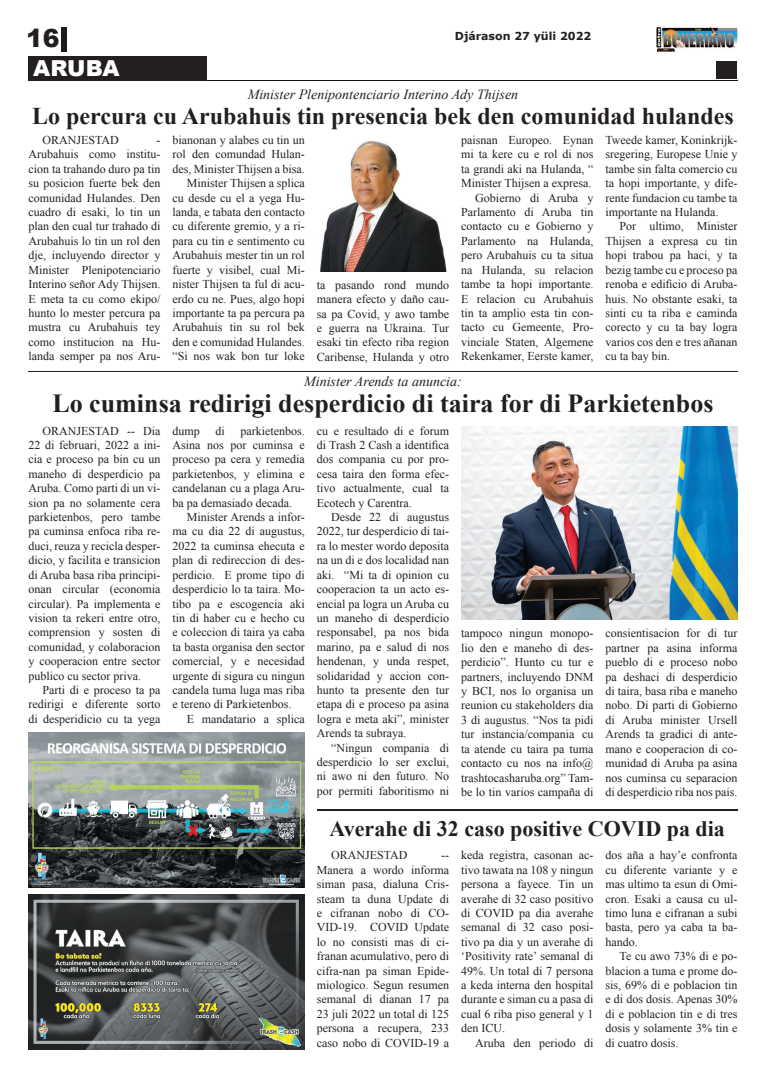
<style>
.page{position:relative;width:766px;height:1078px;background:#fff}
.page>*{position:absolute;margin:0;border:0;box-sizing:border-box;transform-origin:0 0}
.t1{font:700 26px "Times New Roman";color:#231f20}
.t2{font:900 25px "Arial";color:#231f20}
.t3{font:700 24px "Times New Roman";color:#231f20}
.t4{font:700 22px "Times New Roman";color:#231f20}
.t5{font:900 22px "Arial";letter-spacing:-.005em;color:#fff}
.t6{font:italic 14px "Times New Roman";color:#231f20}
.t7{font:12px/14.4px "Times New Roman";color:#231f20;text-align:justify}
.t8{font:700 11px "Verdana";color:#231f20}
</style>
<div class="page">
<img style="left:656px;top:27px;width:81px;height:24px">
<div style="left:61px;top:27px;width:6px;height:22px;background:#1c1d22"></div>
<div style="left:61px;top:29px;width:6px;height:22px;background:#1c1d22"></div>
<hr style="left:147px;top:79px;width:590px;height:1px;background:#14171a">
<div style="left:716px;top:61px;width:20px;height:18px;background:#231f20"></div>
<div style="left:28px;top:56px;width:178px;height:24px;background:#231f20"></div>
<img style="left:320px;top:140px;width:127px;height:131px">
<img style="left:28px;top:732px;width:277px;height:155px">
<img style="left:28px;top:894px;width:277px;height:155px">
<img style="left:461px;top:426px;width:276px;height:193px">
<hr style="left:28px;top:370px;width:709px;height:1px;background:#231f20">
<hr style="left:317px;top:809px;width:420px;height:1px;background:#231f20">
<h2 class="t2" style="left:26px;top:20px;width:35px">16</h2>
<p class="t8" style="left:455px;top:29px;width:138px">Djárason 27 yüli 2022</p>
<h3 class="t5" style="left:33px;top:53px;width:88px">ARUBA</h3>
<p class="t6" style="left:247px;top:85px;width:272px">Minister Plenipontenciario Interino Ady Thijsen</p>
<h3 class="t3" style="left:32px;top:99px;width:703px">Lo percura cu Arubahuis tin presencia bek den comunidad hulandes</h3>
<p class="t7" style="left:172px;top:132px;width:134px;text-align:right">bianonan y alabes cu tin un rol den comundad Hulan&shy;des, Minister Thijsen a bisa.<br>Minister Thijsen a splica cu desde cu el a yega Hu&shy;landa, e tabata den contacto cu diferente gremio, y a ri&shy;para cu tin e sentimento cu<br>Arubahuis mester tin un rol fuerte y visibel, cual Mi&shy;nister Thijsen ta ful di acu&shy;erdo cu ne. Pues, algo hopi importante ta pa percura pa<br>Arubahuis tin su rol bek den e comunidad Hulandes. “Si nos wak bon tur loke</p>
<p class="t7" style="left:461px;top:132px;width:134px;text-align:right">paisnan Europeo. Eynan mi ta kere cu e rol di nos ta grandi aki na Hulanda, “<br>Minister Thijsen a expresa.<br>Gobierno di Aruba y<br>Parlamento di Aruba tin contacto cu e Gobierno y<br>Parlamento na Hulanda, pero Arubahuis cu ta situa na Hulanda, su relacion tambe ta hopi importante.<br>E relacion cu Arubahuis tin ta amplio esta tin con&shy;tacto cu Gemeente, Pro&shy;vinciale Staten, Algemene<br>Rekenkamer, Eerste kamer,</p>
<p class="t7" style="left:605px;top:132px;width:134px">Tweede kamer, Koninkrijk&shy;sregering, Europese Unie y tambe sin falta comercio cu ta hopi importante, y dife&shy;rente fundacion cu tambe ta importante na Hulanda.</p>
<p class="t7" style="left:43px;top:132px;width:78px">ORANJESTAD</p>
<p class="t7" style="left:28px;top:132px;width:134px;text-indent:128px">- Arubahuis como institu&shy;cion ta trahando duro pa tin su posicion fuerte bek den comunidad Hulandes. Den cuadro di esaki, lo tin un plan den cual tur trahado di Arubahuis lo tin un rol den dje, incluyendo director y Minister Plenipotenciario Interino señor Ady Thijsen.<br>E meta ta cu como ekipo/ hunto lo mester percura pa mustra cu Arubahuis tey como institucion na Hu&shy;landa semper pa nos Aru-</p>
<p class="t7" style="left:605px;top:219px;width:134px;text-indent:14px">Por ultimo, Minister Thijsen a expresa cu tin hopi trabou pa haci, y ta bezig tambe cu e proceso pa renoba e edificio di Aruba&shy;huis. No obstante esaki, ta sinti cu ta riba e caminda corecto y cu ta bay logra varios cos den e tres añanan cu ta bay bin.</p>
<p class="t7" style="left:317px;top:277px;width:134px">ta pasando rond mundo manera efecto y daño cau&shy;sa pa Covid, y awo tambe e guerra na Ukraina. Tur esaki tin efecto riba region Caribense, Hulanda y otro</p>
<p class="t6" style="left:304px;top:371px;width:159px">Minister Arends ta anuncia:</p>
<h1 class="t1" style="left:52px;top:385px;width:662px">Lo cuminsa redirigi desperdicio di taira for di Parkietenbos</h1>
<p class="t7" style="left:172px;top:423px;width:29px">dump</p>
<p class="t7" style="left:215px;top:423px;width:11px">di</p>
<p class="t7" style="left:172px;top:423px;width:134px;text-indent:68px">parkietenbos.<br>Asina nos por cuminsa e proceso pa cera y remedia parkietenbos, y elimina e candelanan cu a plaga Aru&shy;ba pa demasiado decada.</p>
<p class="t7" style="left:172px;top:509px;width:134px;text-indent:14px">Minister Arends a infor&shy;ma cu dia 22 di augustus, 2022 ta cuminsa ehecuta e plan di redireccion di des&shy;perdicio. E prome tipo di desperdicio lo ta taira. Mo&shy;tibo pa e escogencia aki tin di haber cu e hecho cu e coleccion di taira ya caba ta basta organisa den sector comercial, y e necesidad urgente di sigura cu ningun candela tuma luga mas riba e tereno di Parkietenbos.</p>
<p class="t7" style="left:187px;top:711px;width:119px">E mandatario a splica</p>
<p class="t7" style="left:317px;top:423px;width:134px">cu e resultado di e forum di Trash 2 Cash a identifica dos compania cu por pro&shy;cesa taira den forma efec&shy;tivo actualmente, cual ta Ecotech y Carentra.</p>
<p class="t7" style="left:317px;top:509px;width:134px;text-indent:14px">Desde 22 di augustus 2022, tur desperdicio di tai&shy;ra lo mester wordo deposita na un di e dos localidad nan aki. “Mi ta di opinion cu cooperacion ta un acto es&shy;encial pa logra un Aruba cu un maneho di desperdicio responsabel, pa nos bida marino, pa e salud di nos hendenan, y unda respet, solidaridad y accion con&shy;hunto ta presente den tur etapa di e proceso pa asina logra e meta aki”, minister Arends ta subraya.</p>
<p class="t7" style="left:317px;top:740px;width:134px;text-indent:14px">“Ningun compania di desperdicio lo ser exclui, ni awo ni den futuro. No por permiti faboritismo ni</p>
<p class="t7" style="left:28px;top:423px;width:134px;text-indent:14px">ORANJESTAD -- Dia 22 di februari, 2022 a ini&shy;cia e proceso pa bin cu un maneho di desperdicio pa Aruba. Como parti di un vi&shy;sion pa no solamente cera parkietenbos, pero tambe pa cuminsa enfoca riba re&shy;duci, reuza y recicla desper&shy;dicio, y facilita e transicion di Aruba basa riba principi&shy;onan circular (economia circular). Pa implementa e vision ta rekeri entre otro, comprension y sosten di comunidad, y colaboracion y cooperacion entre sector publico cu sector priva.</p>
<p class="t7" style="left:28px;top:682px;width:134px;text-indent:14px">Parti di e proceso ta pa redirigi e diferente sorto di desperidicio cu ta yega</p>
<p class="t7" style="left:461px;top:626px;width:134px">tampoco ningun monopo&shy;lio den e maneho di des&shy;perdicio”. Hunto cu tur e partners, incluyendo DNM y BCI, nos lo organisa un reunion cu stakeholders dia 3 di augustus. “Nos ta pidi tur instancia/compania cu ta atende cu taira pa tuma contacto cu nos na info@ trashtocasharuba.org” Tam&shy;be lo tin varios campaña di</p>
<p class="t7" style="left:605px;top:626px;width:134px">consientisacion for di tur partner pa asina informa pueblo di e proceso nobo pa deshaci di desperdicio di taira, basa riba e maneho nobo. Di parti di Gobierno di Aruba minister Ursell Arends ta gradici di ante&shy;mano e cooperacion di co&shy;munidad di Aruba pa asina nos cuminsa cu separacion di desperdicio riba nos pais.</p>
<h3 class="t4" style="left:329px;top:813px;width:396px">Averahe di 32 caso positive COVID pa dia</h3>
<p class="t7" style="left:461px;top:847px;width:134px">keda registra, casonan ac&shy;tivo tawata na 108 y ningun persona a fayece. Tin un averahe di 32 caso positivo di COVID pa dia averahe semanal di 32 caso posi&shy;tivo pa dia y un averahe di ‘Positivity rate’ semanal di 49%. Un total di 7 persona a keda interna den hospital durante e siman cu a pasa di cual 6 riba piso general y 1 den ICU.</p>
<p class="t7" style="left:475px;top:1035px;width:119px">Aruba den periodo di</p>
<p class="t7" style="left:605px;top:847px;width:134px">dos aña a hay’e confronta cu diferente variante y e mas ultimo ta esun di Omi&shy;cron. Esaki a causa cu ul&shy;timo luna e cifranan a subi basta, pero ya caba ta ba&shy;hando.</p>
<p class="t7" style="left:605px;top:948px;width:134px;text-indent:14px">Te cu awo 73% di e po&shy;blacion a tuma e prome do&shy;sis, 69% di e poblacion tin e di dos dosis. Apenas 30% di e poblacion tin e di tres dosis y solamente 3% tin e di cuatro dosis.</p>
<p class="t7" style="left:331px;top:847px;width:78px">ORANJESTAD</p>
<p class="t7" style="left:317px;top:847px;width:134px;text-indent:124px">-- Manera a wordo informa siman pasa, dialuna Cris&shy;steam ta duna Update di e cifranan nobo di CO-VID-19. COVID Update lo no consisti mas di ci&shy;franan acumulativo, pero di cifra-nan pa siman Epide&shy;miologico. Segun resumen semanal di dianan 17 pa 23 juli 2022 un total di 125 persona a recupera, 233 caso nobo di COVID-19 a</p>
</div>
